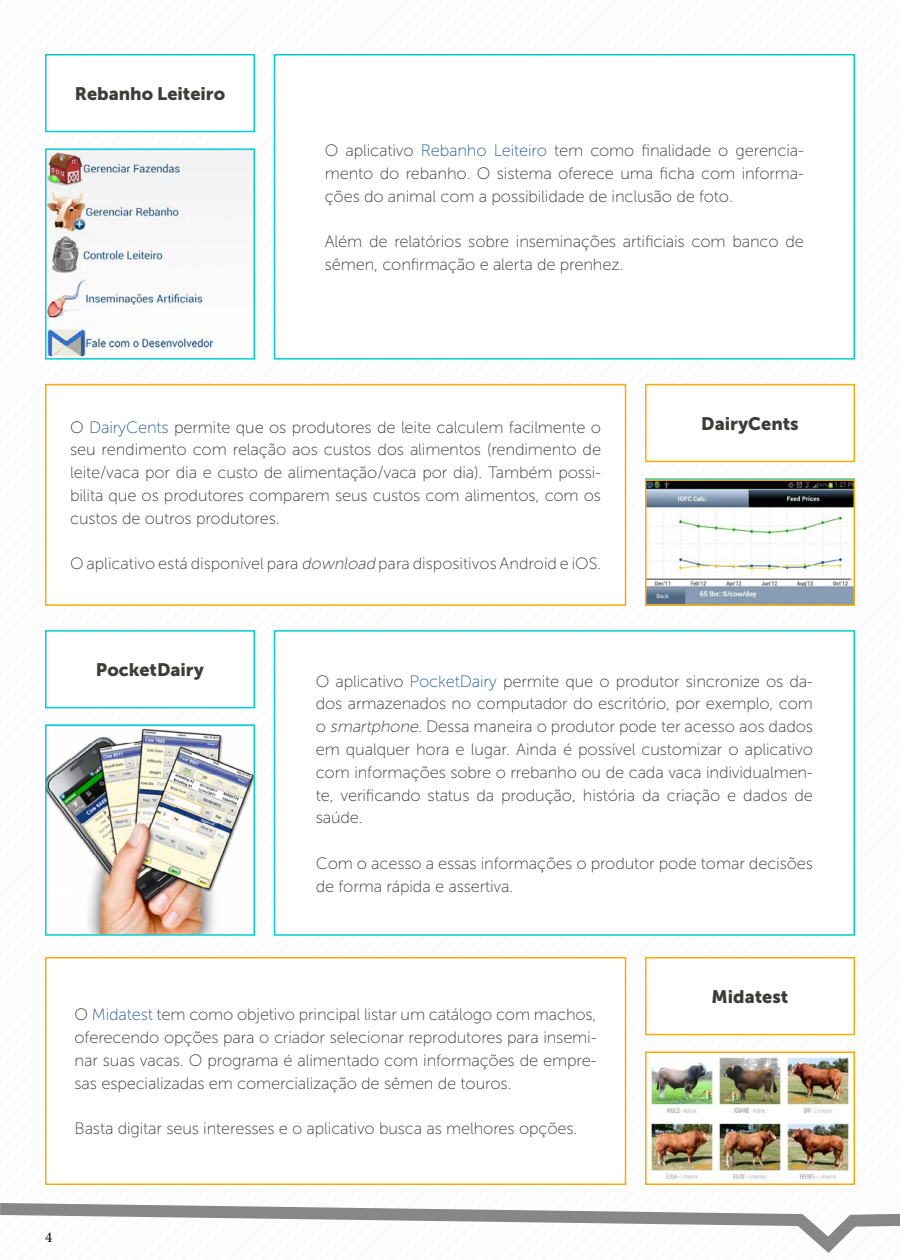
<style>
.page{position:relative;width:900px;height:1260px;background:#fff}
.page>*{position:absolute;margin:0;border:0;box-sizing:border-box;transform-origin:0 0}
.t1{font:18px "Museo Sans 900";color:#3c3c3b}
.t2{font:16.5px/22.8px "Museo Sans 100";letter-spacing:-.01em;color:#3c3c3b;text-align:justify}
.t3{font:16.35px "Museo Sans 100";color:#3c3c3b}
.t4{font:15px "Minion Pro";color:#000}
.s1{color:#275b9b}
.s2{font-style:italic}
</style>
<div class="page">
<svg style="left:0;top:1203px;width:900px;height:50px"></svg>
<div style="left:45px;top:54px;width:210px;height:78px;background:#fff;border:2px solid #01ced0"></div>
<div style="left:274px;top:54px;width:581px;height:306px;background:#fff;border:2px solid #01ced0"></div>
<img style="left:48px;top:151px;width:204px;height:206px">
<div style="left:45px;top:148px;width:210px;height:212px;border:2px solid #01ced0"></div>
<div style="left:645px;top:384px;width:210px;height:78px;background:#fff;border:2px solid #fdaa09"></div>
<div style="left:45px;top:384px;width:581px;height:222px;background:#fff;border:2px solid #fdaa09"></div>
<img style="left:648px;top:482px;width:204px;height:121px">
<div style="left:645px;top:479px;width:210px;height:127px;border:2px solid #fdaa09"></div>
<div style="left:45px;top:630px;width:210px;height:78px;background:#fff;border:2px solid #01ced0"></div>
<div style="left:274px;top:630px;width:581px;height:306px;background:#fff;border:2px solid #01ced0"></div>
<img style="left:48px;top:728px;width:204px;height:205px">
<div style="left:45px;top:725px;width:210px;height:211px;border:2px solid #01ced0"></div>
<div style="left:645px;top:957px;width:210px;height:78px;background:#fff;border:2px solid #fdaa09"></div>
<div style="left:45px;top:957px;width:581px;height:228px;background:#fff;border:2px solid #fdaa09"></div>
<img style="left:650px;top:1057px;width:201px;height:122px">
<div style="left:645px;top:1052px;width:210px;height:133px;border:2px solid #fdaa09"></div>
<p class="t1" style="left:75px;top:83px;width:152px">Rebanho Leiteiro</p>
<p class="t2" style="left:325px;top:139px;width:481px">O aplicativo <span class="s1">Rebanho Leiteiro</span> tem como finalidade o gerencia&shy;mento do rebanho. O sistema oferece uma ficha com informa&shy;ções do animal com a possibilidade de inclusão de foto.</p>
<p class="t2" style="left:325px;top:230px;width:481px">Além de relatórios sobre inseminações artificiais com banco de sêmen, confirmação e alerta de prenhez.</p>
<p class="t2" style="left:70px;top:416px;width:533px">O <span class="s1">DairyCents</span> permite que os produtores de leite calculem facilmente o</p>
<p class="t1" style="left:701px;top:413px;width:99px">DairyCents</p>
<p class="t2" style="left:70px;top:439px;width:533px">seu rendimento com relação aos custos dos alimentos (rendimento de leite/vaca por dia e custo de alimentação/vaca por dia). Também possi&shy;bilita que os produtores comparem seus custos com alimentos, com os custos de outros produtores.</p>
<p class="t3" style="left:70px;top:555px;width:533px">O aplicativo está disponível para <span class="s2">download</span> para dispositivos Android e iOS.</p>
<p class="t1" style="left:96px;top:659px;width:110px">PocketDairy</p>
<p class="t2" style="left:316px;top:670px;width:499px">O aplicativo <span class="s1">PocketDairy</span> permite que o produtor sincronize os da&shy;dos armazenados no computador do escritório, por exemplo, com o <span class="s2">smartphone</span>. Dessa maneira o produtor pode ter acesso aos dados em qualquer hora e lugar. Ainda é possível customizar o aplicativo com informações sobre o rrebanho ou de cada vaca individualmen&shy;te, verificando status da produção, história da criação e dados de saúde.</p>
<p class="t2" style="left:316px;top:852px;width:499px">Com o acesso a essas informações o produtor pode tomar decisões de forma rápida e assertiva.</p>
<p class="t2" style="left:75px;top:1003px;width:524px">O <span class="s1">Midatest</span> tem como objetivo principal listar um catálogo com machos, oferecendo opções para o criador selecionar reprodutores para insemi&shy;nar suas vacas. O programa é alimentado com informações de empre&shy;sas especializadas em comercialização de sêmen de touros.</p>
<p class="t2" style="left:75px;top:1117px;width:504px">Basta digitar seus interesses e o aplicativo busca as melhores opções.</p>
<p class="t4" style="left:45px;top:1227px;width:9px">4</p>
<p class="t1" style="left:712px;top:986px;width:78px">Midatest</p>
</div>
